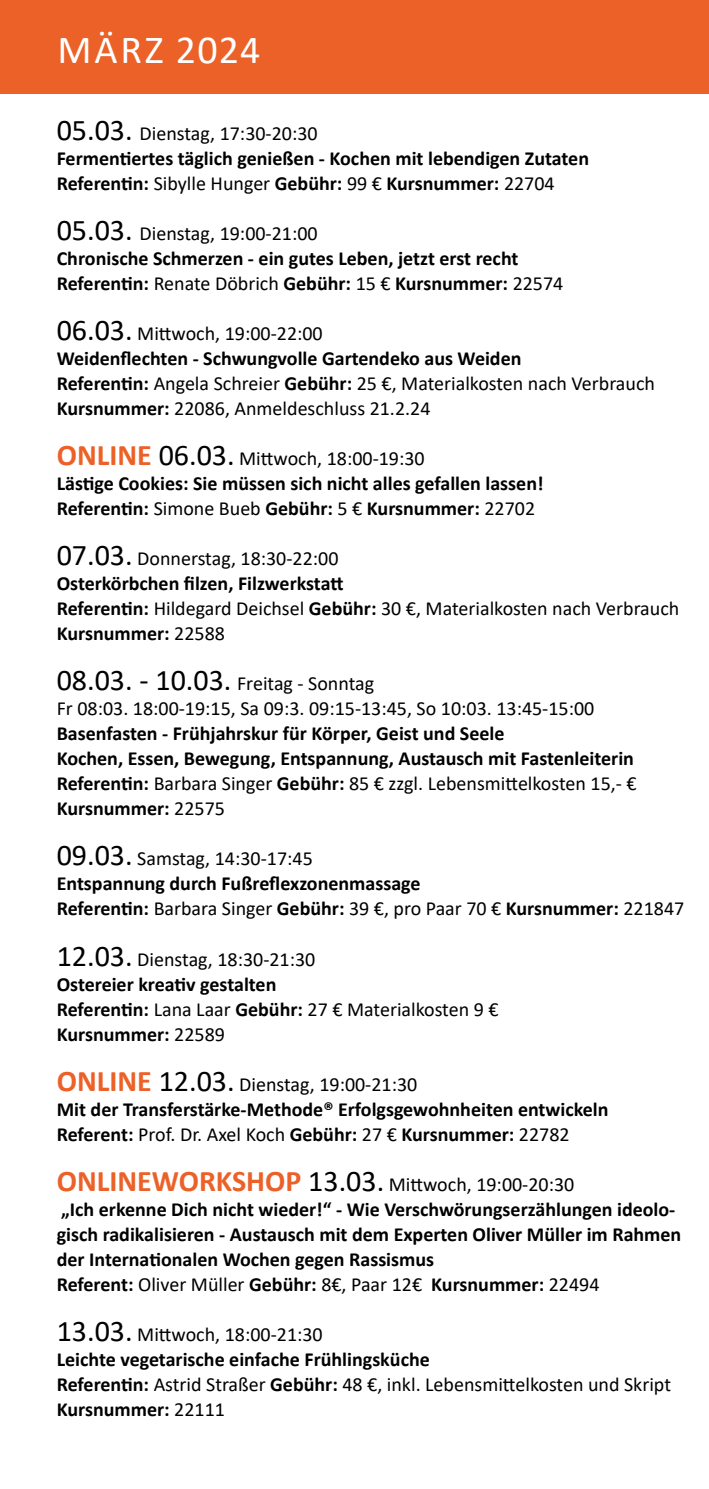
<style>
.page{position:relative;width:709px;height:1489px;background:#fff}
.page>*{position:absolute;margin:0;border:0;box-sizing:border-box;transform-origin:0 0}
.t1{font:40px "Calibri";letter-spacing:.05em;color:#fff}
.t2{font:700 20px/25px "Calibri";color:#000}
.t3{font:20px/25px "Calibri";color:#000}
.s1{font-weight:400;font-size:30px}
.s2{font-weight:400}
.s3{font-size:30px}
.s4{font-weight:700}
.s5{font-size:30px;color:#eb6128}
</style>
<div class="page">
<div style="left:0;top:0;width:709px;height:94px;background:#eb6128"></div>
<h1 class="t1" style="left:57px;top:22px;width:205px">MÄRZ 2024</h1>
<p class="t2" style="left:57px;top:121px;width:534px"><span class="s1">05.03.</span> <span class="s2">Dienstag, 17:30-20:30<br></span>Fermentiertes täglich genießen - Kochen mit lebendigen Zutaten<br>Referentin: <span class="s2">Sibylle Hunger</span> Gebühr: <span class="s2">99 €</span> Kursnummer: <span class="s2">22704</span></p>
<p class="t2" style="left:57px;top:221px;width:508px"><span class="s1">05.03.</span> <span class="s2">Dienstag, 19:00-21:00<br></span>Chronische Schmerzen - ein gutes Leben, jetzt erst recht<br>Referentin: <span class="s2">Renate Döbrich</span> Gebühr: <span class="s2">15 €</span> Kursnummer: <span class="s2">22574</span></p>
<p class="t3" style="left:57px;top:320px;width:599px"><span class="s3">06.03.</span> Mittwoch, 19:00-22:00<br><span class="s4">Weidenflechten - Schwungvolle Gartendeko aus Weiden<br>Referentin:</span> Angela Schreier <span class="s4">Gebühr:</span> 25 €, Materialkosten nach Verbrauch <span class="s4">Kursnummer:</span> 22086, Anmeldeschluss 21.2.24</p>
<p class="t2" style="left:57px;top:446px;width:488px"><span class="s5">ONLINE</span> <span class="s1">06.03.</span> <span class="s2">Mittwoch, 18:00-19:30<br></span>Lästige Cookies: Sie müssen sich nicht alles gefallen lassen!<br>Referentin: <span class="s2">Simone Bueb</span> Gebühr: <span class="s2">5 €</span> Kursnummer: <span class="s2">22702</span></p>
<p class="t3" style="left:57px;top:545px;width:624px"><span class="s3">07.03.</span> Donnerstag, 18:30-22:00<br><span class="s4">Osterkörbchen filzen, Filzwerkstatt<br>Referentin:</span> Hildegard Deichsel <span class="s4">Gebühr:</span> 30 €, Materialkosten nach Verbrauch <span class="s4">Kursnummer:</span> 22588</p>
<p class="t3" style="left:57px;top:670px;width:539px"><span class="s3">08.03. - 10.03.</span> Freitag - Sonntag<br>Fr 08:03. 18:00-19:15, Sa 09:3. 09:15-13:45, So 10:03. 13:45-15:00</p>
<p class="t2" style="left:57px;top:721px;width:581px">Basenfasten - Frühjahrskur für Körper, Geist und Seele<br>Kochen, Essen, Bewegung, Entspannung, Austausch mit Fastenleiterin Referentin: <span class="s2">Barbara Singer</span> Gebühr: <span class="s2">85 € zzgl. Lebensmittelkosten 15,- € </span>Kursnummer: <span class="s2">22575</span></p>
<p class="t2" style="left:57px;top:846px;width:629px"><span class="s1">09.03.</span> <span class="s2">Samstag, 14:30-17:45<br></span>Entspannung durch Fußreflexzonenmassage<br>Referentin: <span class="s2">Barbara Singer</span> Gebühr: <span class="s2">39 €, pro Paar 70 €</span> Kursnummer: <span class="s2">221847</span></p>
<p class="t2" style="left:57px;top:946px;width:443px"><span class="s1">12.03.</span> <span class="s2">Dienstag, 18:30-21:30<br></span>Ostereier kreativ gestalten<br>Referentin: <span class="s2">Lana Laar</span> Gebühr: <span class="s2">27 € Materialkosten 9 € </span>Kursnummer: <span class="s2">22589</span></p>
<p class="t2" style="left:57px;top:1071px;width:553px"><span class="s5">ONLINE</span> <span class="s1">12.03.</span> <span class="s2">Dienstag, 19:00-21:30<br></span>Mit der Transferstärke-Methode® Erfolgsgewohnheiten entwickeln<br>Referent: <span class="s2">Prof. Dr. Axel Koch</span> Gebühr: <span class="s2">27 €</span> Kursnummer: <span class="s2">22782</span></p>
<p class="t2" style="left:57px;top:1171px;width:626px"><span class="s5">ONLINEWORKSHOP</span> <span class="s1">13.03.</span> <span class="s2">Mittwoch, 19:00-20:30<br></span>„Ich erkenne Dich nicht wieder!“ - Wie Verschwörungserzählungen ideolo&shy;gisch radikalisieren - Austausch mit dem Experten Oliver Müller im Rahmen der Internationalen Wochen gegen Rassismus<br>Referent: <span class="s2">Oliver Müller</span> Gebühr: <span class="s2">8€, Paar 12€</span> Kursnummer: <span class="s2">22494</span></p>
<p class="t3" style="left:57px;top:1320px;width:616px"><span class="s3">13.03.</span> Mittwoch, 18:00-21:30<br><span class="s4">Leichte vegetarische einfache Frühlingsküche<br>Referentin:</span> Astrid Straßer <span class="s4">Gebühr:</span> 48 €, inkl. Lebensmittelkosten und Skript <span class="s4">Kursnummer:</span> 22111</p>
</div>
